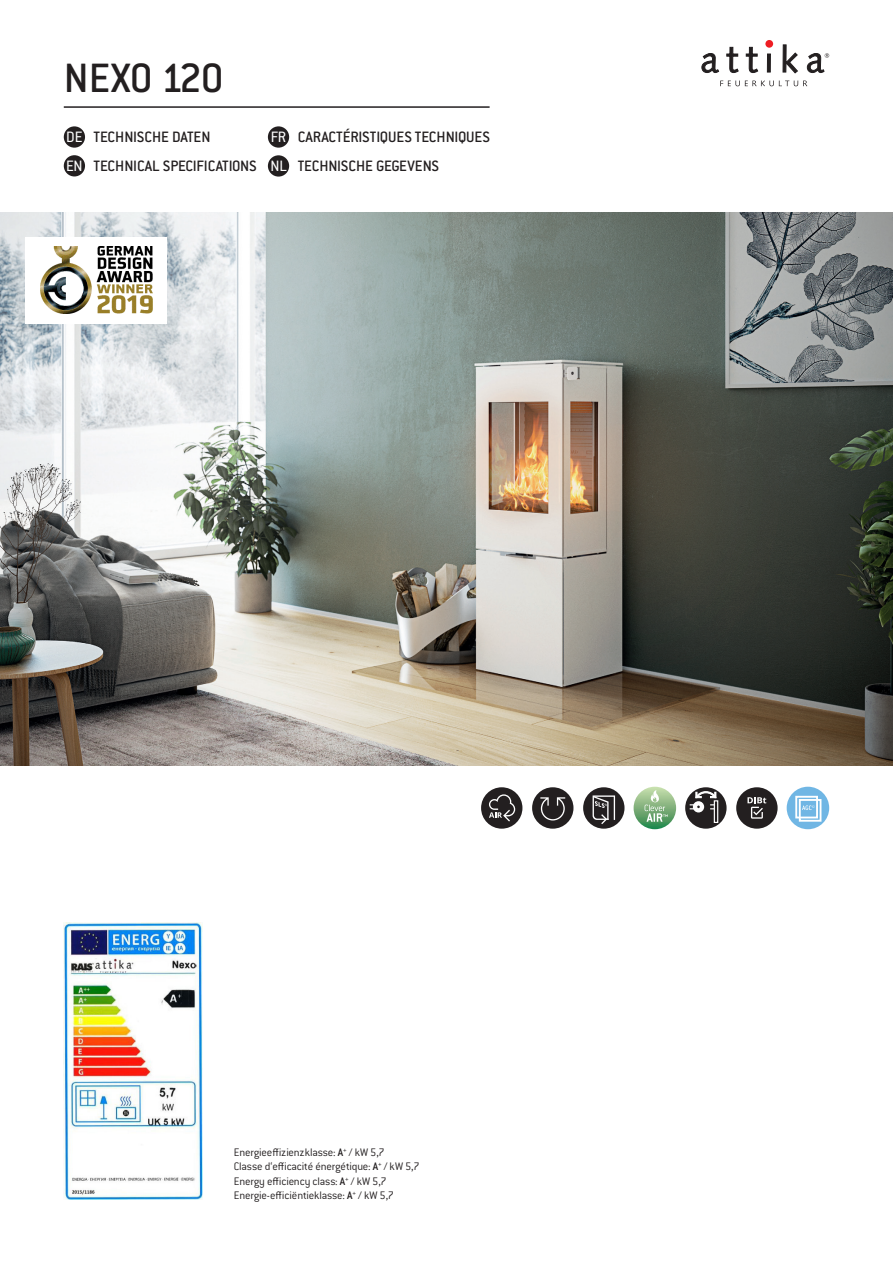
<style>
.page{position:relative;width:893px;height:1263px;background:#fff}
.page>*{position:absolute;margin:0;border:0;box-sizing:border-box;transform-origin:0 0}
.t1{font:500 45px "Conduit ITC Std";letter-spacing:-.025em;color:#231f20}
.t2{font:500 16.5px "Conduit ITC Std";color:#231f20}
.t3{font:16.5px "Conduit ITC Std";color:#fff}
.t4{font:300 12px/14.4px "Conduit ITC Std";letter-spacing:-.015em;color:#231f20}
.s1{font-weight:400;color:#fff}
.s2{font-weight:500}
</style>
<div class="page">
<img style="left:0;top:213px;width:893px;height:552px">
<hr style="left:64px;top:106px;width:426px;height:2px;background:#231f20">
<img style="left:64px;top:923px;width:139px;height:276px">
<svg style="left:720px;top:80px;width:87px;height:6px"></svg>
<svg style="left:702px;top:53px;width:17px;height:20px"></svg>
<svg style="left:726px;top:47px;width:13px;height:26px"></svg>
<svg style="left:746px;top:47px;width:12px;height:26px"></svg>
<div style="left:767px;top:54px;width:4px;height:18px;border:1px solid #231f20"></div>
<svg style="left:782px;top:44px;width:16px;height:30px"></svg>
<div style="left:765px;top:40px;width:8px;height:8px;background:#ee1d23;border-radius:50%"></div>
<svg style="left:807px;top:53px;width:22px;height:20px"></svg>
<div style="left:64px;top:126px;width:21px;height:22px;background:#231f20;border-radius:50%"></div>
<div style="left:268px;top:126px;width:21px;height:22px;background:#231f20;border-radius:50%"></div>
<div style="left:64px;top:155px;width:21px;height:21px;background:#231f20;border-radius:50%"></div>
<div style="left:268px;top:155px;width:21px;height:22px;background:#231f20;border-radius:50%"></div>
<div style="left:583px;top:787px;width:41px;height:42px;background:#231f20;border-radius:50%"></div>
<svg style="left:593px;top:795px;width:22px;height:29px"></svg>
<svg style="left:634px;top:787px;width:42px;height:42px"></svg>
<svg style="left:645px;top:790px;width:23px;height:32px"></svg>
<svg style="left:685px;top:787px;width:42px;height:42px"></svg>
<svg style="left:696px;top:791px;width:20px;height:7px"></svg>
<div style="left:693px;top:801px;width:11px;height:11px;background:#fff;border-radius:50%"></div>
<svg style="left:689px;top:804px;width:11px;height:5px"></svg>
<svg style="left:710px;top:804px;width:4px;height:5px"></svg>
<svg style="left:714px;top:800px;width:4px;height:23px"></svg>
<div style="left:532px;top:787px;width:41px;height:42px;background:#231f20;border-radius:50%"></div>
<svg style="left:540px;top:797px;width:25px;height:23px"></svg>
<div style="left:481px;top:787px;width:41px;height:42px;background:#231f20;border-radius:50%"></div>
<svg style="left:489px;top:794px;width:26px;height:27px"></svg>
<div style="left:787px;top:787px;width:42px;height:42px;background:#70b6e4;border-radius:50%"></div>
<div style="left:795px;top:796px;width:23px;height:22px;border:2px solid #fff"></div>
<div style="left:799px;top:799px;width:22px;height:23px;border:2px solid #fff"></div>
<svg style="left:802px;top:805px;width:12px;height:5px"></svg>
<div style="left:26px;top:237px;width:141px;height:86px;background:#fff"></div>
<img style="left:41px;top:246px;width:111px;height:68px">
<div style="left:736px;top:787px;width:42px;height:42px;background:#231f20;border-radius:50%"></div>
<svg style="left:747px;top:797px;width:19px;height:22px"></svg>
<h1 class="t1" style="left:64px;top:51px;width:162px">NEXO 120</h1>
<h2 class="t2" style="left:298px;top:127px;width:194px">CARACTÉRISTIQUES TECHNIQUES</h2>
<h2 class="t2" style="left:66px;top:127px;width:146px"><span class="s1">DE</span> TECHNISCHE DATEN</h2>
<h2 class="t3" style="left:271px;top:127px;width:17px">FR</h2>
<h2 class="t3" style="left:66px;top:156px;width:18px">EN</h2>
<h2 class="t3" style="left:270px;top:156px;width:18px">NL</h2>
<h2 class="t2" style="left:94px;top:156px;width:165px">TECHNICAL SPECIFICATIONS</h2>
<h2 class="t2" style="left:298px;top:156px;width:143px">TECHNISCHE GEGEVENS</h2>
<p class="t4" style="left:234px;top:1145px;width:187px">Energieeffizienzklasse: <span class="s2">A</span><sup>+</sup> / kW 5,7<br>Classe d‘efficacité énergétique: <span class="s2">A</span><sup>+</sup> / kW 5,7<br>Energy efficiency class: <span class="s2">A</span><sup>+</sup> / kW 5,7<br>Energie-efficiëntieklasse: <span class="s2">A</span><sup>+</sup> / kW 5,7</p>
</div>
